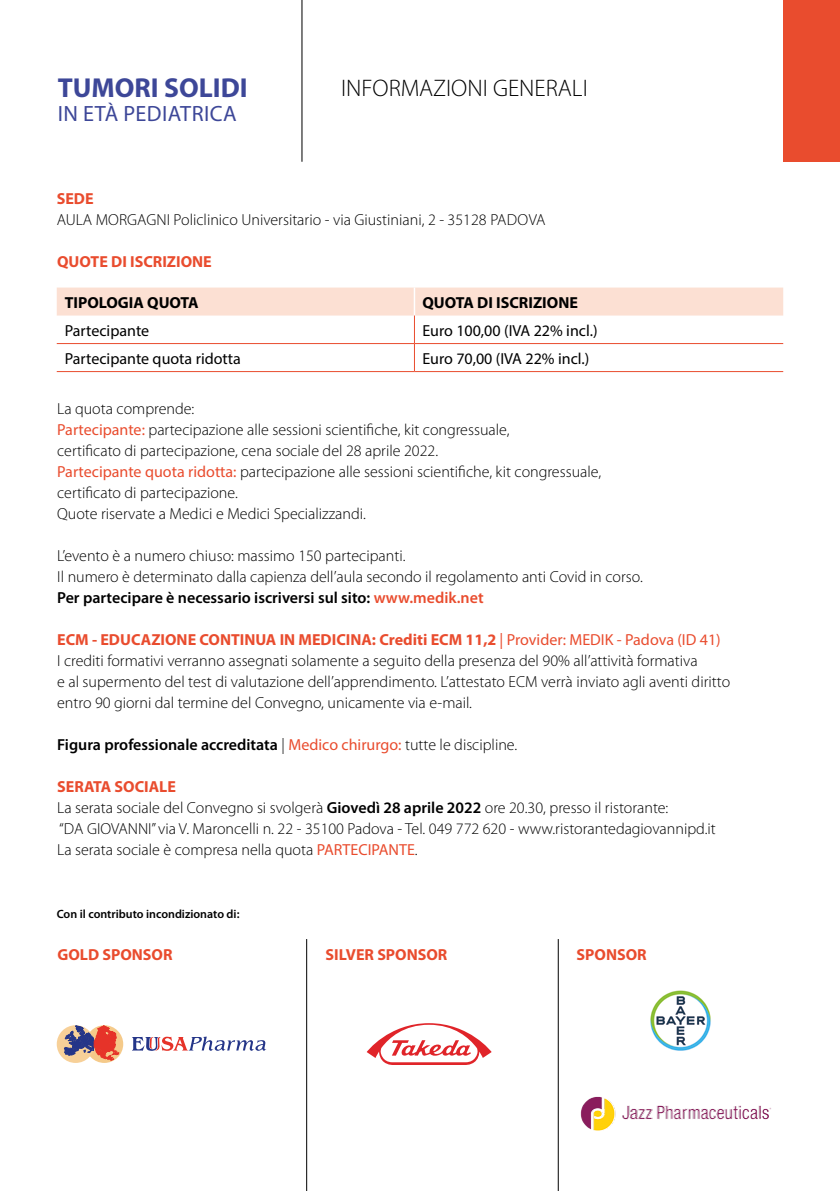
<style>
.page{position:relative;width:840px;height:1191px;background:#fff}
.page>*{position:absolute;margin:0;border:0;box-sizing:border-box;transform-origin:0 0}
.t1{font:700 27.4px "Myriad Pro";color:#3d4798}
.t2{font:300 24px "Myriad Pro";color:#000}
.t3{font:22.2px "Myriad Pro";letter-spacing:.02em;color:#3d4798}
.t4{font:300 16px "Myriad Pro";color:#000}
.t5{font:700 16px "Myriad Pro";color:#e94c2e}
.t6{font:600 16px "Myriad Pro";color:#000}
.t7{font:16px "Myriad Pro";color:#000}
.t8{font:700 16px "Myriad Pro";color:#000}
.t9{font:600 12px "Myriad Pro";color:#000}
.s1{font-weight:400;color:#e94c2e}
.s2{color:#e94c2e}
.s3{font-weight:400}
.s4{font-weight:300}
.s5{font-weight:600}
</style>
<div class="page">
<hr style="left:306px;top:939px;width:1px;height:252px;background:#000">
<hr style="left:557px;top:939px;width:1px;height:252px;background:#000">
<img style="left:580px;top:1096px;width:191px;height:35px">
<img style="left:650px;top:990px;width:61px;height:61px">
<hr style="left:301px;top:0;width:1px;height:162px;background:#000">
<div style="left:783px;top:0;width:56px;height:162px;background:#e94c2e"></div>
<svg style="left:57px;top:287px;width:725px;height:84px"></svg>
<hr style="left:57px;top:371px;width:357px;height:1px;background:#e94c2e">
<hr style="left:414px;top:371px;width:368px;height:1px;background:#e94c2e">
<div style="left:85px;top:1025px;width:38px;height:38px;background:#f5ca8a;border-radius:50%"></div>
<div style="left:57px;top:1025px;width:37px;height:38px;background:#f7d098;border-radius:50%"></div>
<svg style="left:132px;top:1036px;width:134px;height:14px"></svg>
<svg style="left:64px;top:1026px;width:55px;height:34px"></svg>
<svg style="left:366px;top:1023px;width:126px;height:42px"></svg>
<p class="t1" style="left:58px;top:70px;width:191px">TUMORI SOLIDI</p>
<p class="t3" style="left:58px;top:100px;width:180px">IN ETÀ PEDIATRICA</p>
<p class="t2" style="left:341px;top:73px;width:248px">INFORMAZIONI GENERALI</p>
<p class="t5" style="left:57px;top:188px;width:38px">SEDE</p>
<p class="t4" style="left:57px;top:210px;width:490px">AULA MORGAGNI Policlinico Universitario - via Giustiniani, 2 - 35128 PADOVA</p>
<p class="t5" style="left:57px;top:251px;width:156px">QUOTE DI ISCRIZIONE</p>
<p class="t8" style="left:65px;top:292px;width:135px">TIPOLOGIA QUOTA</p>
<p class="t8" style="left:422px;top:292px;width:157px">QUOTA DI ISCRIZIONE</p>
<p class="t7" style="left:65px;top:320px;width:86px">Partecipante</p>
<p class="t7" style="left:422px;top:320px;width:176px">Euro 100,00 (IVA 22% incl.)</p>
<p class="t7" style="left:65px;top:348px;width:177px">Partecipante quota ridotta</p>
<p class="t7" style="left:422px;top:348px;width:168px">Euro 70,00 (IVA 22% incl.)</p>
<p class="t4" style="left:57px;top:399px;width:139px">La quota comprende:</p>
<p class="t4" style="left:57px;top:420px;width:453px"><span class="s1">Partecipante:</span> partecipazione alle sessioni scientifiche, kit congressuale,</p>
<p class="t4" style="left:57px;top:441px;width:382px">certificato di partecipazione, cena sociale del 28 aprile 2022.</p>
<p class="t4" style="left:57px;top:462px;width:545px"><span class="s1">Partecipante quota ridotta:</span> partecipazione alle sessioni scientifiche, kit congressuale,</p>
<p class="t4" style="left:57px;top:483px;width:182px">certificato di partecipazione.</p>
<p class="t4" style="left:57px;top:504px;width:310px">Quote riservate a Medici e Medici Specializzandi.</p>
<p class="t4" style="left:57px;top:546px;width:349px">L’evento è a numero chiuso: massimo 150 partecipanti.</p>
<p class="t4" style="left:57px;top:567px;width:586px">Il numero è determinato dalla capienza dell’aula secondo il regolamento anti Covid in corso.</p>
<p class="t6" style="left:57px;top:587px;width:428px">Per partecipare è necessario iscriversi sul sito: <span class="s2">www.medik.net</span></p>
<p class="t5" style="left:57px;top:629px;width:664px">ECM - EDUCAZIONE CONTINUA IN MEDICINA: Crediti ECM 11,2 <span class="s3">| Provider: MEDIK - Padova (ID 41)</span></p>
<p class="t4" style="left:57px;top:651px;width:641px">I crediti formativi verranno assegnati solamente a seguito della presenza del 90% all’attività formativa</p>
<p class="t4" style="left:57px;top:672px;width:674px">e al supermento del test di valutazione dell’apprendimento. L’attestato ECM verrà inviato agli aventi diritto</p>
<p class="t4" style="left:57px;top:693px;width:416px">entro 90 giorni dal termine del Convegno, unicamente via e-mail.</p>
<p class="t6" style="left:57px;top:734px;width:461px">Figura professionale accreditata <span class="s4">|</span> <span class="s1">Medico chirurgo:</span> <span class="s4">tutte le discipline.</span></p>
<p class="t5" style="left:57px;top:776px;width:120px">SERATA SOCIALE</p>
<p class="t4" style="left:57px;top:798px;width:612px">La serata sociale del Convegno si svolgerà <span class="s5">Giovedì 28 aprile 2022</span> ore 20.30, presso il ristorante:</p>
<p class="t4" style="left:59px;top:819px;width:657px">“DA GIOVANNI” via V. Maroncelli n. 22 - 35100 Padova - Tel. 049 772 620 - www.ristorantedagiovannipd.it</p>
<p class="t4" style="left:57px;top:840px;width:362px">La serata sociale è compresa nella quota <span class="s1">PARTECIPANTE</span>.</p>
<p class="t9" style="left:57px;top:906px;width:184px">Con il contributo incondizionato di:</p>
<p class="t5" style="left:57px;top:944px;width:116px">GOLD SPONSOR</p>
<p class="t5" style="left:325px;top:944px;width:123px">SILVER SPONSOR</p>
<p class="t5" style="left:576px;top:944px;width:72px">SPONSOR</p>
</div>
